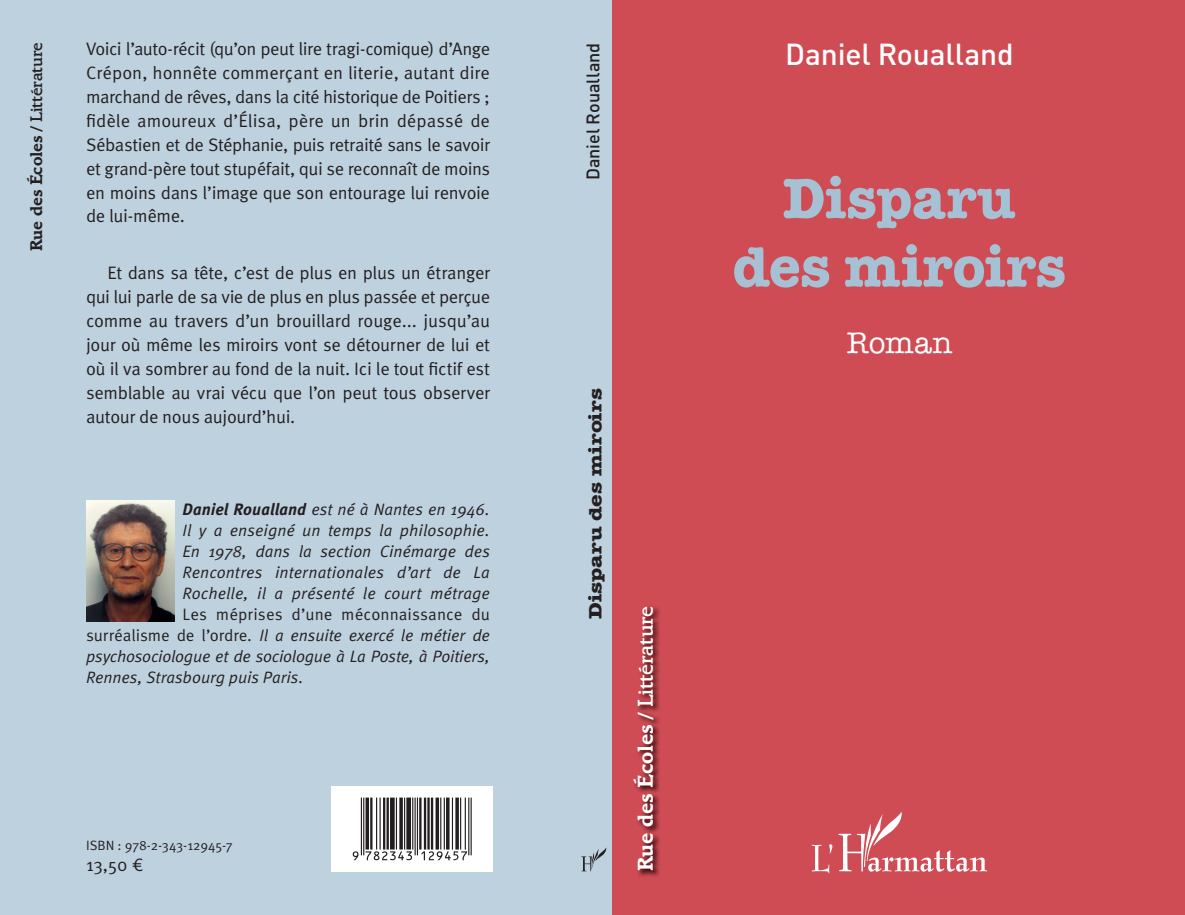
<style>
.page{position:relative;width:1185px;height:915px;background:#fff}
.page>*{position:absolute;margin:0;border:0;box-sizing:border-box;transform-origin:0 0}
.t1{font:700 57px/68.4px "American Typewriter Std";color:#a5c1d3;text-align:center}
.t2{font:500 30px "DIN Pro";letter-spacing:-.005em;color:#fff}
.t3{font:500 30px "American Typewriter Std";color:#fff}
.t4{font:700 21px "AT Bramley";color:#fff}
.t5{font:18px/24px "Meta Pro";letter-spacing:-.02em;color:#231f20;text-align:justify}
.t6{font:700 18px "American Typewriter Std";letter-spacing:.01em;color:#231f20;scale:1.25 1}
.t7{font:500 18px "DIN Pro";letter-spacing:-.005em;color:#231f20}
.t8{font:italic 16.5px/21px "Meta Pro";letter-spacing:-.005em;color:#231f20;text-align:justify}
.t9{font:700 16.5px "AT Bramley";color:#231f20}
.t10{font:13.5px "Meta Pro";color:#231f20}
.s1{font-weight:500}
.s2{font-weight:700}
.s3{font-style:normal}
</style>
<div class="page">
<div style="left:0;top:0;width:769px;height:915px;background:#bed1df"></div>
<div style="left:612px;top:0;width:573px;height:915px;background:#cf4c54"></div>
<img style="left:86px;top:500px;width:88px;height:121px">
<img style="left:634px;top:606px;width:26px;height:271px">
<div style="left:331px;top:786px;width:162px;height:85px;background:#fff"></div>
<svg style="left:812px;top:811px;width:175px;height:62px"></svg>
<svg style="left:581px;top:848px;width:26px;height:23px"></svg>
<svg style="left:353px;top:798px;width:119px;height:62px"></svg>
<p class="t9" style="left:27px;top:251px;width:210px;rotate:-90deg">Rue des Écoles <span class="s1">/ Littérature</span></p>
<p class="t5" style="left:86px;top:37px;width:405px">Voici l’auto-récit (qu’on peut lire tragi-comique) d’Ange Crépon, honnête commerçant en literie, autant dire marchand de rêves, dans la cité historique de Poitiers ; fidèle amoureux d’Élisa, père un brin dépassé de Sébastien et de Stéphanie, puis retraité sans le savoir et grand-père tout stupéfait, qui se reconnaît de moins en moins dans l’image que son entourage lui renvoie de lui-même.</p>
<p class="t5" style="left:86px;top:261px;width:405px;text-indent:21px">Et dans sa tête, c’est de plus en plus un étranger qui lui parle de sa vie de plus en plus passée et perçue comme au travers d’un brouillard rouge... jusqu’au jour où même les miroirs vont se détourner de lui et où il va sombrer au fond de la nuit. Ici le tout fictif est semblable au vrai vécu que l’on peut tous observer autour de nous aujourd’hui.</p>
<p class="t8" style="left:183px;top:499px;width:309px"><span class="s2">Daniel Roualland</span> est né à Nantes en 1946.<br>Il y a enseigné un temps la philosophie.<br>En 1978, dans la section Cinémarge des Rencontres internationales d’art de La Rochelle, il a présenté le court métrage</p>
<p class="t8" style="left:86px;top:604px;width:405px;text-indent:96px"><span class="s3">Les méprises d’une méconnaissance du surréalisme de l’ordre</span>. Il a ensuite exercé le métier de psychosociologue et de sociologue à La Poste, à Poitiers, Rennes, Strasbourg puis Paris.</p>
<p class="t10" style="left:86px;top:837px;width:148px">ISBN : 978-2-343-12945-7</p>
<p class="t5" style="left:86px;top:854px;width:59px">13,50 €</p>
<p class="t7" style="left:581px;top:180px;width:139px;rotate:-90deg">Daniel Roualland</p>
<p class="t6" style="left:585px;top:619px;width:186px;rotate:-90deg">Disparu des miroirs</p>
<p class="t4" style="left:633px;top:871px;width:267px;rotate:-90deg">Rue des Écoles <span class="s1">/ Littérature</span></p>
<h2 class="t2" style="left:785px;top:34px;width:230px">Daniel Roualland</h2>
<h1 class="t1" style="left:733px;top:164px;width:335px">Disparu des miroirs</h1>
<h2 class="t3" style="left:847px;top:326px;width:107px">Roman</h2>
</div>
